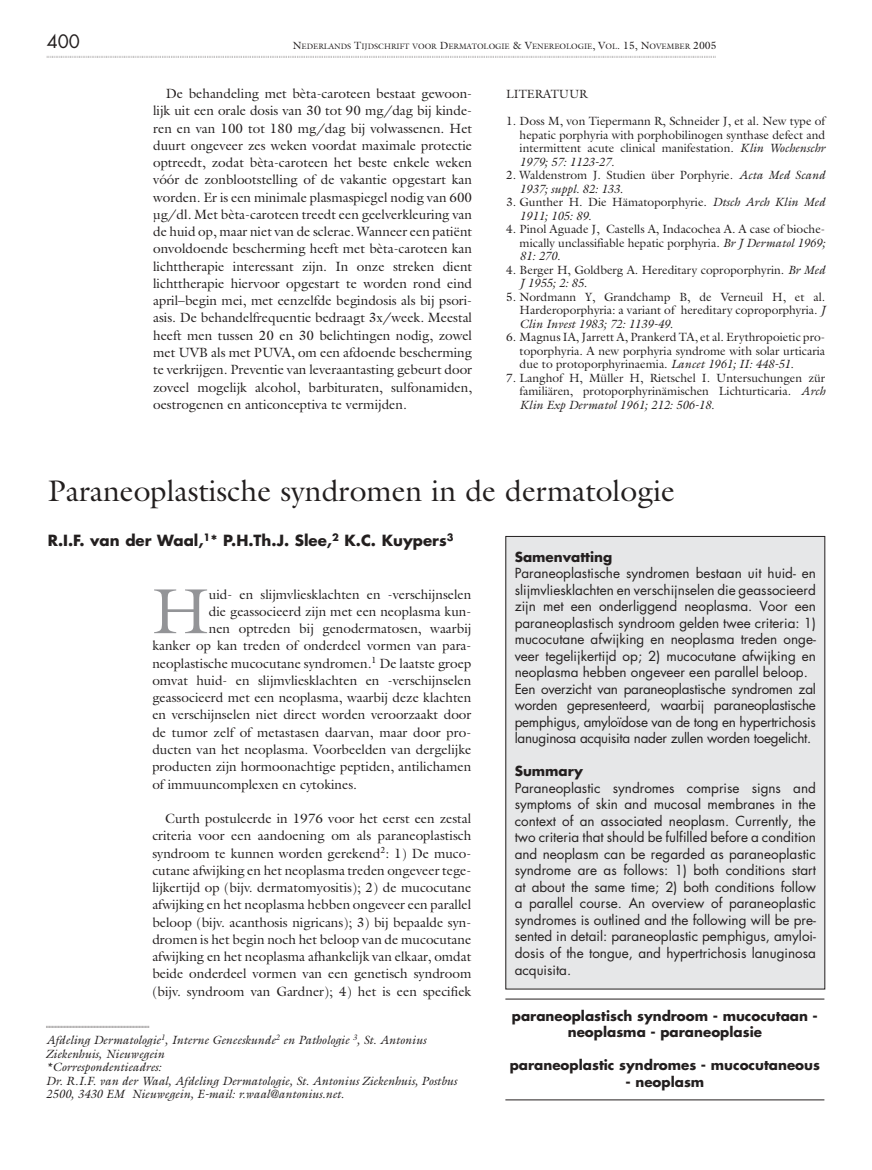
<style>
.page{position:relative;width:872px;height:1170px;background:#fff}
.page>*{position:absolute;margin:0;border:0;box-sizing:border-box;transform-origin:0 0}
.t1{font:64.2px "Galliard";color:#939497}
.t2{font:30px "Galliard";color:#231f1f}
.t3{font:18px "Futura";color:#231f1f}
.t4{font:700 15px "Futura";color:#231f1f}
.t5{font:13.5px/17.2px "Galliard";color:#231f1f;text-align:justify}
.t6{font:13.5px/16.5px "Futura";color:#231f1f}
.t7{font:700 13.5px/16.5px "Futura";color:#231f1f;text-align:center}
.t8{font:12px/13.5px "Galliard";color:#231f1f;text-align:justify}
.t9{font:italic 12px/13.5px "Galliard";color:#231f1f}
.t10{font:7.8px "Galliard";color:#231f1f}
.t11{font:700 3px "Galliard";color:#231f1f}
.s1{font-size:10.5px}
.s2{font-style:italic}
</style>
<div class="page">
<div style="left:506px;top:536px;width:319px;height:452px;background:#e6e7e8"></div>
<hr style="left:505px;top:998px;width:319px;height:1px;background:#231f1f">
<hr style="left:505px;top:1099px;width:319px;height:1px;background:#231f1f">
<h3 class="t3" style="left:47px;top:33px;width:35px">400</h3>
<p class="t10" style="left:293px;top:43px;width:425px"><span class="s1">N</span>EDERLANDS <span class="s1">T</span>IJDSCHRIFT VOOR <span class="s1">D</span>ERMATOLOGIE <span class="s1">&amp; V</span>ENEREOLOGIE<span class="s1">, V</span>OL<span class="s1">. 15, N</span>OVEMBER <span class="s1">2005</span></p>
<p class="t11" style="left:47px;top:55px;width:670px">| | | | | | | | | | | | | | | | | | | | | | | | | | | | | | | | | | | | | | | | | | | | | | | | | | | | | | | | | | | | | | | | | | | | | | | | | | | | | | | | | | | | | | | | | | | | | | | | | | | | | | | | | | | | | | | | | | | | | | | | | | | | | | | | | | | | | | | | | | | | | | | | | | | | | | | | | | | | | | | | | | | | | | | | | | | | | | | | | | | | | | | | | | | | | | | | | | | | | | | | | | | | | | | | | | | | | | | | | | | | | | | | | | | | | | | | | | | | | | | | | | | | | | | | | | | | | | | | | | | | | | | | | | | | | | | | | | | | | | | | | | | | | | | | | | | | | | | | | | | | | | | | | | | | | | | | | | | | | | | | | | | | | | | | | | | | | | | | | | | | | | | | | | | | | | | | | | | | | | | | | | | | | | | | | | | |</p>
<p class="t5" style="left:153px;top:86px;width:320px;text-indent:13px">De behandeling met bèta-caroteen bestaat gewoon&shy;lijk uit een orale dosis van 30 tot 90 mg/dag bij kinde&shy;ren en van 100 tot 180 mg/dag bij volwassenen. Het duurt ongeveer zes weken voordat maximale protectie optreedt, zodat bèta-caroteen het beste enkele weken vóór de zonblootstelling of de vakantie opgestart kan worden. Er is een minimale plasmaspiegel nodig van 600 µg/dl. Met bèta-caroteen treedt een geelverkleuring van de huid op, maar niet van de sclerae. Wanneer een patiënt onvoldoende bescherming heeft met bèta-caroteen kan lichttherapie interessant zijn. In onze streken dient lichttherapie hiervoor opgestart te worden rond eind april–begin mei, met eenzelfde begindosis als bij psori&shy;asis. De behandelfrequentie bedraagt 3x/week. Meestal heeft men tussen 20 en 30 belichtingen nodig, zowel met UVB als met PUVA, om een afdoende bescherming te verkrijgen. Preventie van leveraantasting gebeurt door zoveel mogelijk alcohol, barbituraten, sulfonamiden, oestrogenen en anticonceptiva te vermijden.</p>
<p class="t8" style="left:506px;top:88px;width:83px">LITERATUUR</p>
<p class="t8" style="left:519px;top:115px;width:307px;text-indent:-13px">1. Doss M, von Tiepermann R, Schneider J, et al. New type of hepatic porphyria with porphobilinogen synthase defect and intermittent acute clinical manifestation. <span class="s2">Klin Wochenschr 1979; 57: 1123-27.</span></p>
<p class="t8" style="left:519px;top:169px;width:307px;text-indent:-13px">2. Waldenstrom J. Studien über Porphyrie. <span class="s2">Acta Med Scand<br>1937; suppl. 82: 133.</span></p>
<p class="t8" style="left:519px;top:196px;width:307px;text-indent:-13px">3. Gunther H. Die Hämatoporphyrie. <span class="s2">Dtsch Arch Klin Med<br>1911; 105: 89.</span></p>
<p class="t8" style="left:519px;top:223px;width:307px;text-indent:-13px">4. Pinol Aguade J, Castells A, Indacochea A. A case of bioche&shy;mically unclassifiable hepatic porphyria. <span class="s2">Br J Dermatol 1969; 81: 270.</span></p>
<p class="t8" style="left:519px;top:264px;width:307px;text-indent:-13px">4. Berger H, Goldberg A. Hereditary coproporphyrin. <span class="s2">Br Med<br>J 1955; 2: 85.</span></p>
<p class="t8" style="left:519px;top:291px;width:307px;text-indent:-13px">5. Nordmann Y, Grandchamp B, de Verneuil H, et al.<br>Harderoporphyria: a variant of hereditary coproporphyria. <span class="s2">J Clin Invest 1983; 72: 1139-49.</span></p>
<p class="t8" style="left:519px;top:331px;width:307px;text-indent:-13px">6. Magnus IA, Jarrett A, Prankerd TA, et al. Erythropoietic pro&shy;toporphyria. A new porphyria syndrome with solar urticaria due to protoporphyrinaemia. <span class="s2">Lancet 1961; II: 448-51.</span></p>
<p class="t8" style="left:519px;top:372px;width:307px;text-indent:-13px">7. Langhof H, Müller H, Rietschel I. Untersuchungen zür familiären, protoporphyrinämischen Lichturticaria. <span class="s2">Arch Klin Exp Dermatol 1961; 212: 506-18.</span></p>
<h2 class="t2" style="left:48px;top:479px;width:628px">Paraneoplastische syndromen in de dermatologie</h2>
<p class="t4" style="left:48px;top:533px;width:407px">R.I.F. van der Waal,<sup>1</sup>* P.H.Th.J. Slee,<sup>2</sup> K.C. Kuypers<sup>3</sup></p>
<p class="t7" style="left:514px;top:549px;width:99px">Samenvatting</p>
<p class="t6" style="left:514px;top:566px;width:303px">Paraneoplastische syndromen bestaan uit huid- en slijmvliesklachten en verschijnselen die geassocieerd zijn met een onderliggend neoplasma. Voor een paraneoplastisch syndroom gelden twee criteria: 1) mucocutane afwijking en neoplasma treden onge&shy;veer tegelijkertijd op; 2) mucocutane afwijking en neoplasma hebben ongeveer een parallel beloop.<br>Een overzicht van paraneoplastische syndromen zal worden gepresenteerd, waarbij paraneoplastische pemphigus, amyloïdose van de tong en hypertrichosis lanuginosa acquisita nader zullen worden toegelicht.</p>
<p class="t7" style="left:514px;top:764px;width:70px">Summary</p>
<p class="t6" style="left:514px;top:780px;width:303px;text-align:justify">Paraneoplastic syndromes comprise signs and symptoms of skin and mucosal membranes in the context of an associated neoplasm. Currently, the two criteria that should be fulfilled before a condition and neoplasm can be regarded as paraneoplastic syndrome are as follows: 1) both conditions start at about the same time; 2) both conditions follow a parallel course. An overview of paraneoplastic syndromes is outlined and the following will be pre&shy;sented in detail: paraneoplastic pemphigus, amyloi&shy;dosis of the tongue, and hypertrichosis lanuginosa acquisita.</p>
<p class="t7" style="left:512px;top:1008px;width:307px">paraneoplastisch syndroom - mucocutaan - neoplasma - paraneoplasie</p>
<p class="t7" style="left:510px;top:1057px;width:312px">paraneoplastic syndromes - mucocutaneous</p>
<p class="t7" style="left:625px;top:1074px;width:80px">- neoplasm</p>
<h1 class="t1" style="left:152px;top:586px;width:58px">H</h1>
<p class="t5" style="left:209px;top:586px;width:264px">uid- en slijmvliesklachten en -verschijnselen</p>
<p class="t5" style="left:209px;top:604px;width:264px">die geassocieerd zijn met een neoplasma kun-</p>
<p class="t5" style="left:209px;top:621px;width:264px">nen optreden bij genodermatosen, waarbij</p>
<p class="t5" style="left:152px;top:638px;width:320px">kanker op kan treden of onderdeel vormen van para-</p>
<p class="t5" style="left:152px;top:655px;width:320px">neoplastische mucocutane syndromen.<sup>1</sup> De laatste groep</p>
<p class="t5" style="left:152px;top:673px;width:320px">omvat huid- en slijmvliesklachten en -verschijnselen</p>
<p class="t5" style="left:152px;top:690px;width:320px">geassocieerd met een neoplasma, waarbij deze klachten</p>
<p class="t5" style="left:152px;top:707px;width:320px">en verschijnselen niet direct worden veroorzaakt door</p>
<p class="t5" style="left:152px;top:724px;width:320px">de tumor zelf of metastasen daarvan, maar door pro-</p>
<p class="t5" style="left:152px;top:742px;width:320px">ducten van het neoplasma. Voorbeelden van dergelijke</p>
<p class="t5" style="left:152px;top:759px;width:320px">producten zijn hormoonachtige peptiden, antilichamen</p>
<p class="t5" style="left:152px;top:776px;width:206px">of immuuncomplexen en cytokines.</p>
<p class="t5" style="left:152px;top:811px;width:320px;text-indent:13px">Curth postuleerde in 1976 voor het eerst een zestal criteria voor een aandoening om als paraneoplastisch syndroom te kunnen worden gerekend<sup>2</sup>: 1) De muco&shy;cutane afwijking en het neoplasma treden ongeveer tege&shy;lijkertijd op (bijv. dermatomyositis); 2) de mucocutane afwijking en het neoplasma hebben ongeveer een parallel beloop (bijv. acanthosis nigricans); 3) bij bepaalde syn&shy;dromen is het begin noch het beloop van de mucocutane afwijking en het neoplasma afhankelijk van elkaar, omdat beide onderdeel vormen van een genetisch syndroom (bijv. syndroom van Gardner); 4) het is een specifiek</p>
<p class="t11" style="left:46px;top:1025px;width:105px">|||||||||||||||||||||||||||||||||||||||||||||||||||||||||||||||||||||||||||||||||||||||||||||||||||||||||||||||||||</p>
<p class="t9" style="left:46px;top:1034px;width:412px">Afdeling Dermatologie<sup>1</sup>, Interne Geneeskunde<sup>2</sup> en Pathologie <sup>3</sup>, St. Antonius Ziekenhuis, Nieuwegein<br>*Correspondentieadres:<br>Dr. R.I.F. van der Waal, Afdeling Dermatologie, St. Antonius Ziekenhuis, Postbus 2500, 3430 EM Nieuwegein, E-mail: r.waal@antonius.net.</p>
</div>
